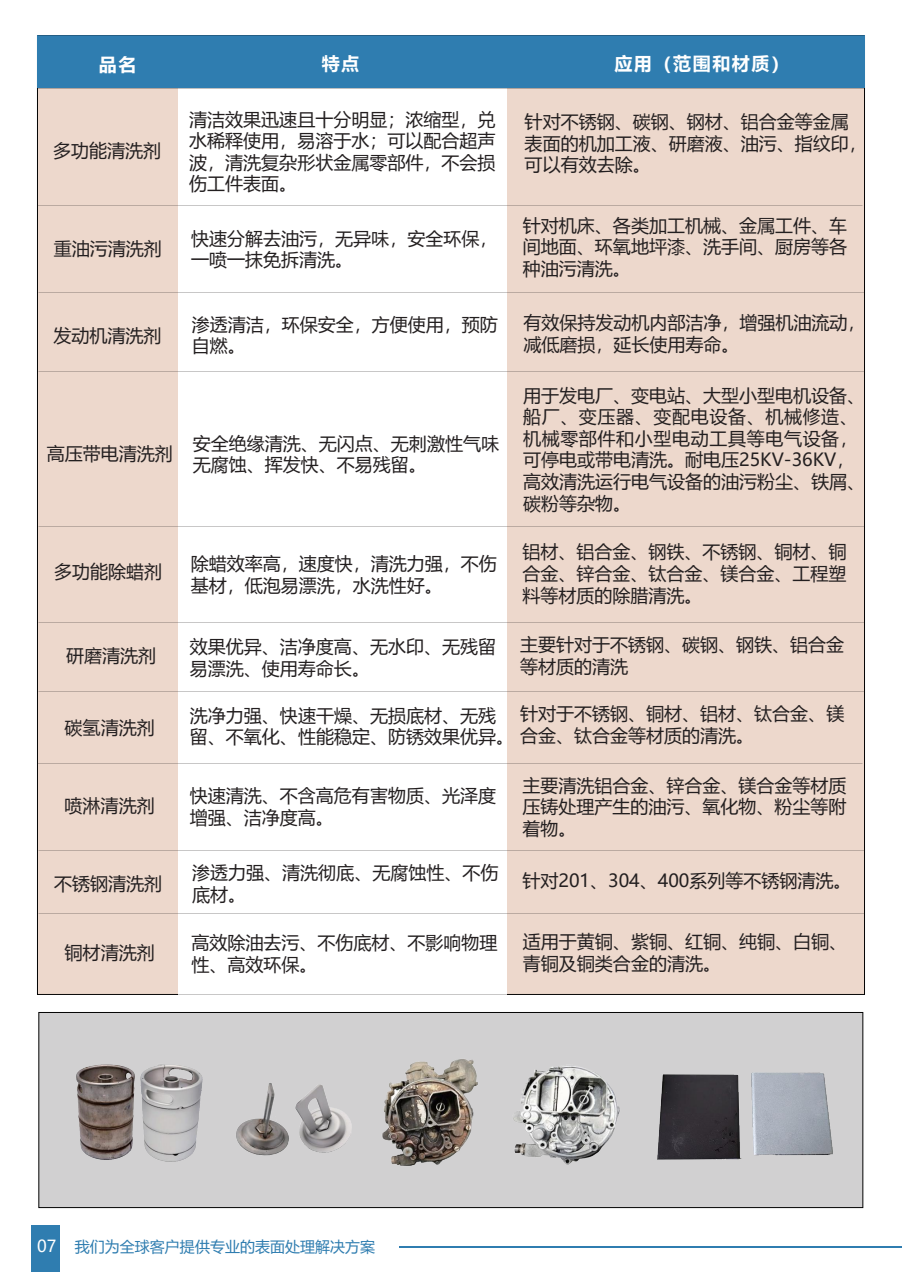
<style>
.page{position:relative;width:902px;height:1272px;background:#fff}
.page>*{position:absolute;margin:0;border:0;box-sizing:border-box;transform-origin:0 0}
.t1{font:18px/21.6px "Microsoft Ya Hei";color:#231f20}
.t2{font:700 18px "Microsoft Ya Hei";letter-spacing:.09em;color:#fff}
.t3{font:15px "Microsoft Ya Hei";color:#2f7db0}
.s1{font-size:16.5px;color:#fff}
</style>
<div class="page">
<div style="left:37px;top:35px;width:827px;height:959px;background:#edd8cc;border:1px solid #030303"></div>
<div style="left:178px;top:37px;width:329px;height:957px;background:#fff"></div>
<div style="left:37px;top:36px;width:827px;height:52px;background:#2f7db0"></div>
<div style="left:38px;top:1012px;width:825px;height:195px;background:#d1d0d1;border:1px solid #030303"></div>
<img style="left:76px;top:1064px;width:127px;height:98px">
<img style="left:213px;top:1083px;width:148px;height:126px">
<img style="left:361px;top:992px;width:279px;height:256px">
<img style="left:646px;top:1072px;width:197px;height:137px">
<div style="left:32px;top:1225px;width:28px;height:46px;background:#2f7db0"></div>
<hr style="left:399px;top:1246px;width:502px;height:1px;background:#2f7db0">
<p class="t2" style="left:99px;top:52px;width:39px">品名</p>
<p class="t2" style="left:321px;top:51px;width:39px">特点</p>
<p class="t2" style="left:614px;top:51px;width:176px">应用（范围和材质）</p>
<p class="t1" style="left:53px;top:139px;width:109px">多功能清洗剂</p>
<p class="t1" style="left:189px;top:108px;width:307px;text-align:justify">清洁效果迅速且十分明显；浓缩型，兑水稀释使用，易溶于水；可以配合超声波，清洗复杂形状金属零部件，不会损伤工件表面。</p>
<p class="t1" style="left:524px;top:110px;width:343px">针对不锈钢、碳钢、钢材、铝合金等金属表面的机加工液、研磨液、油污、指纹印，可以有效去除。</p>
<p class="t1" style="left:54px;top:237px;width:109px">重油污清洗剂</p>
<p class="t1" style="left:191px;top:227px;width:308px">快速分解去油污，无异味，安全环保，一喷一抹免拆清洗。</p>
<p class="t1" style="left:523px;top:214px;width:325px;text-align:justify">针对机床、各类加工机械、金属工件、车间地面、环氧地坪漆、洗手间、厨房等各种油污清洗。</p>
<p class="t1" style="left:53px;top:324px;width:109px">发动机清洗剂</p>
<p class="t1" style="left:192px;top:313px;width:307px">渗透清洁，环保安全，方便使用，预防自燃。</p>
<p class="t1" style="left:523px;top:311px;width:343px">有效保持发动机内部洁净，增强机油流动，减低磨损，延长使用寿命。</p>
<p class="t1" style="left:47px;top:442px;width:127px">高压带电清洗剂</p>
<p class="t1" style="left:193px;top:432px;width:307px">安全绝缘清洗、无闪点、无刺激性气味无腐蚀、挥发快、不易残留。</p>
<p class="t1" style="left:523px;top:384px;width:343px">用于发电厂、变电站、大型小型电机设备、船厂、变压器、变配电设备、机械修造、机械零部件和小型电动工具等电气设备，可停电或带电清洗。耐电压25KV-36KV，高效清洗运行电气设备的油污粉尘、铁屑、碳粉等杂物。</p>
<p class="t1" style="left:54px;top:560px;width:109px">多功能除蜡剂</p>
<p class="t1" style="left:191px;top:552px;width:308px">除蜡效率高，速度快，清洗力强，不伤基材，低泡易漂洗，水洗性好。</p>
<p class="t1" style="left:522px;top:540px;width:325px;text-align:justify">铝材、铝合金、钢铁、不锈钢、铜材、铜合金、锌合金、钛合金、镁合金、工程塑料等材质的除腊清洗。</p>
<p class="t1" style="left:66px;top:644px;width:91px">研磨清洗剂</p>
<p class="t1" style="left:65px;top:716px;width:91px">碳氢清洗剂</p>
<p class="t1" style="left:65px;top:794px;width:91px">喷淋清洗剂</p>
<p class="t1" style="left:190px;top:635px;width:307px">效果优异、洁净度高、无水印、无残留易漂洗、使用寿命长。</p>
<p class="t1" style="left:520px;top:633px;width:325px">主要针对于不锈钢、碳钢、钢铁、铝合金等材质的清洗</p>
<p class="t1" style="left:520px;top:702px;width:325px">针对于不锈钢、铜材、铝材、钛合金、镁</p>
<p class="t1" style="left:190px;top:703px;width:565px">洗净力强、快速干燥、无损底材、无残<br>留、不氧化、性能稳定、防锈效果优异。合金、钛合金等材质的清洗。</p>
<p class="t1" style="left:190px;top:784px;width:307px">快速清洗、不含高危有害物质、光泽度增强、洁净度高。</p>
<p class="t1" style="left:522px;top:773px;width:325px;text-align:justify">主要清洗铝合金、锌合金、镁合金等材质压铸处理产生的油污、氧化物、粉尘等附着物。</p>
<p class="t1" style="left:54px;top:871px;width:109px">不锈钢清洗剂</p>
<p class="t1" style="left:192px;top:861px;width:307px">渗透力强、清洗彻底、无腐蚀性、不伤底材。</p>
<p class="t1" style="left:522px;top:868px;width:330px">针对201、304、400系列等不锈钢清洗。</p>
<p class="t1" style="left:65px;top:940px;width:91px">铜材清洗剂</p>
<p class="t1" style="left:191px;top:931px;width:308px">高效除油去污、不伤底材、不影响物理性、高效环保。</p>
<p class="t1" style="left:523px;top:930px;width:325px">适用于黄铜、紫铜、红铜、纯铜、白铜、青铜及铜类合金的清洗。</p>
<p class="t3" style="left:37px;top:1236px;width:339px"><span class="s1">07</span> 我们为全球客户提供专业的表面处理解决方案</p>
</div>
